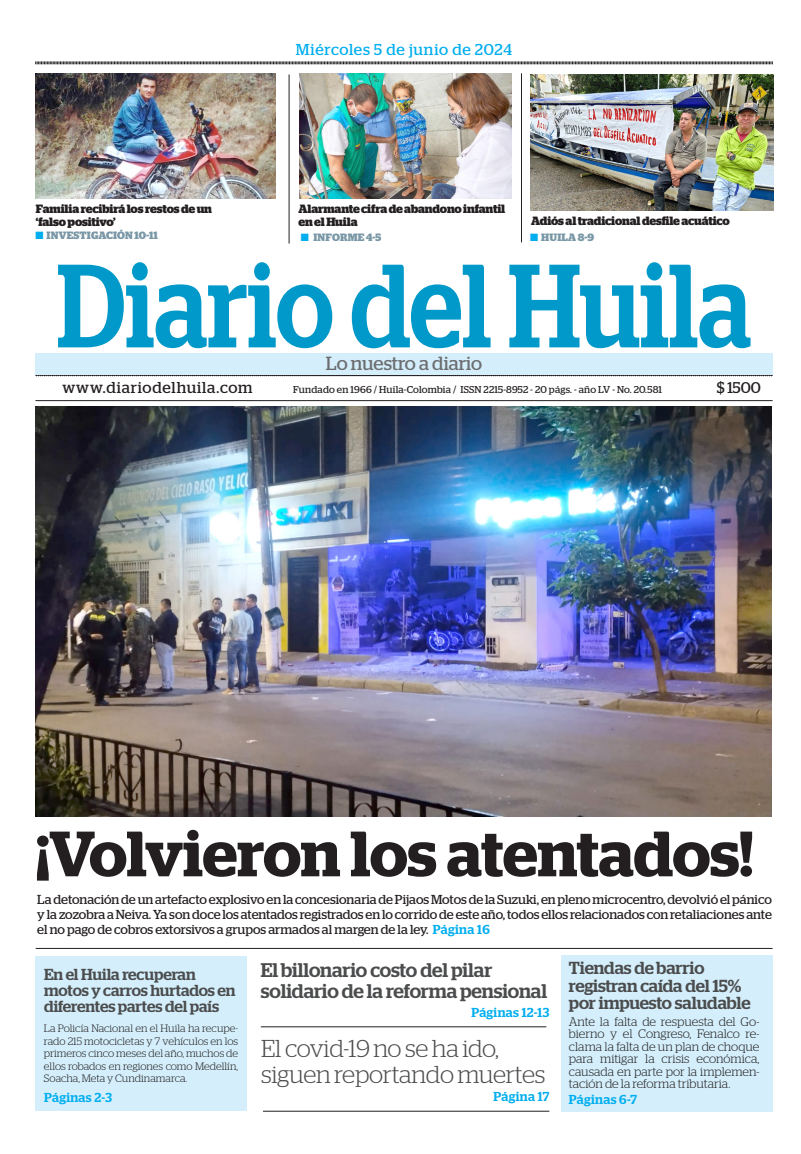
<style>
.page{position:relative;width:801px;height:1154px;background:#fff}
.page>*{position:absolute;margin:0;border:0;box-sizing:border-box;transform-origin:0 0}
.t1{font:600 63.8px "Stag";letter-spacing:-.005em;color:#231f20}
.TITULO_1{font:300 24.4px "Stag";letter-spacing:-.015em;color:#4b4c4d}
.TITULO_1-2{font:500 19.7px/20.2px "Stag";letter-spacing:-.005em;color:#4b4c4d}
.TITULO_1-3{font:19px "Stag";color:#6c6d70}
.TITULO_1-4{font:500 17.4px/17.3px "Stag";letter-spacing:-.005em;color:#4b4c4d}
.TITULO_1-5{font:500 15.9px/15.9px "Stag";letter-spacing:-.005em;color:#4b4c4d}
.t2{font:15.7px "Stag";letter-spacing:.035em;color:#00aeef}
.t3{font:15.7px "Stag";letter-spacing:.05em;color:#231f20}
.t4{font:15.6px "Stag";color:#231f20}
.TITULO_1-6{font:13px/15px "Stag";letter-spacing:-.005em;color:#231f20;text-align:justify}
.TITULO_1-7{font:500 13px "Stag";letter-spacing:.025em;color:#00aeef}
.TITULO_1-8{font:300 12.4px/12.4px "Stag";color:#231f20;text-align:justify}
.No_Spacing{font:700 12px/12.8px "Stag";letter-spacing:-.01em;color:#231f20}
.TITULO_1-9{font:300 10.7px/12.5px "Stag";color:#231f20;text-align:justify}
.TEXTO{font:700 10.6px "Stag";letter-spacing:.02em;color:#7997a6}
.t5{font:10px "Stag";letter-spacing:.02em;color:#231f20}
.s1{color:#00aeef}
.s2{font-weight:500;color:#00aeef}
</style>
<div class="page">
<img style="left:530px;top:74px;width:243px;height:137px">
<svg style="left:35px;top:61px;width:738px;height:4px;background:#908e8f"></svg>
<svg style="left:58px;top:262px;width:692px;height:86px"></svg>
<svg style="left:35px;top:374px;width:738px;height:2px"></svg>
<hr style="left:35px;top:400px;width:737px;height:1px;background:#231f20">
<div style="left:35px;top:353px;width:737px;height:21px;background:#d4effb"></div>
<div style="left:36px;top:956px;width:211px;height:155px;background:#d4effb"></div>
<div style="left:561px;top:955px;width:211px;height:156px;background:#d4effb"></div>
<hr style="left:261px;top:1026px;width:285px;height:1px;background:#231f20">
<hr style="left:263px;top:1111px;width:286px;height:1px;background:#231f20">
<hr style="left:289px;top:74px;width:1px;height:169px;background:#231f20">
<hr style="left:521px;top:73px;width:1px;height:169px;background:#231f20">
<img style="left:299px;top:73px;width:212px;height:126px">
<img style="left:35px;top:73px;width:240px;height:126px">
<hr style="left:36px;top:948px;width:736px;height:1px;background:#231f20">
<img style="left:36px;top:406px;width:736px;height:410px">
<p class="t2" style="left:296px;top:41px;width:218px">Miércoles 5 de junio de 2024</p>
<p class="No_Spacing" style="left:36px;top:202px;width:178px">Familia recibirá los restos de un ‘falso positivo’</p>
<p class="No_Spacing" style="left:298px;top:202px;width:208px">Alarmante cifra de abandono infantil en el Huila</p>
<p class="TEXTO" style="left:36px;top:230px;width:124px"><span class="s1">■</span> INVESTIGACIÓN 10-11</p>
<p class="TEXTO" style="left:301px;top:231px;width:82px"><span class="s1">■</span> INFORME 4-5</p>
<p class="No_Spacing" style="left:531px;top:214px;width:200px">Adiós al tradicional desfile acuático</p>
<p class="TEXTO" style="left:530px;top:231px;width:66px"><span class="s1">■</span> HUILA 8-9</p>
<p class="TITULO_1-3" style="left:326px;top:353px;width:158px">Lo nuestro a diario</p>
<p class="t5" style="left:293px;top:383px;width:371px">Fundado en 1966 / Huila-Colombia / ISSN 2215-8952 - 20 págs. - año LV - No. 20.581</p>
<p class="t3" style="left:62px;top:379px;width:192px">www.diariodelhuila.com</p>
<p class="t4" style="left:717px;top:378px;width:46px">$ 1500</p>
<p class="t1" style="left:36px;top:816px;width:719px">¡Volvieron los atentados!</p>
<p class="TITULO_1-6" style="left:37px;top:891px;width:736px">La detonación de un artefacto explosivo en la concesionaria de Pijaos Motos de la Suzuki, en pleno microcentro, devolvió el pánico y la zozobra a Neiva. Ya son doce los atentados registrados en lo corrido de este año, todos ellos relacionados con retaliaciones ante el no pago de cobros extorsivos a grupos armados al margen de la ley. <span class="s2">Página 16</span></p>
<p class="TITULO_1-5" style="left:44px;top:966px;width:193px">En el Huila recuperan motos y carros hurtados en diferentes partes del país</p>
<p class="TITULO_1-9" style="left:44px;top:1022px;width:196px">La Policía Nacional en el Huila ha recupe&shy;rado 215 motocicletas y 7 vehículos en los primeros cinco meses del año, muchos de ellos robados en regiones como Medellín, Soacha, Meta y Cundinamarca.</p>
<p class="TITULO_1-7" style="left:44px;top:1089px;width:69px">Páginas 2-3</p>
<p class="TITULO_1-2" style="left:261px;top:960px;width:288px">El billonario costo del pilar solidario de la reforma pensional</p>
<p class="TITULO_1-7" style="left:471px;top:1005px;width:79px">Páginas 12-13</p>
<p class="TITULO_1" style="left:261px;top:1035px;width:239px">El covid-19 no se ha ido,</p>
<p class="TITULO_1" style="left:261px;top:1060px;width:286px">siguen reportando muertes</p>
<p class="TITULO_1-4" style="left:569px;top:959px;width:183px">Tiendas de barrio registran caída del 15% por impuesto saludable</p>
<p class="TITULO_1-8" style="left:569px;top:1015px;width:192px">Ante la falta de respuesta del Go&shy;bierno y el Congreso, Fenalco re&shy;clama la falta de un plan de choque para mitigar la crisis económica, causada en parte por la implemen&shy;tación de la reforma tributaria.</p>
<p class="TITULO_1-7" style="left:493px;top:1088px;width:57px">Página 17</p>
<p class="TITULO_1-7" style="left:569px;top:1091px;width:70px">Páginas 6-7</p>
</div>
